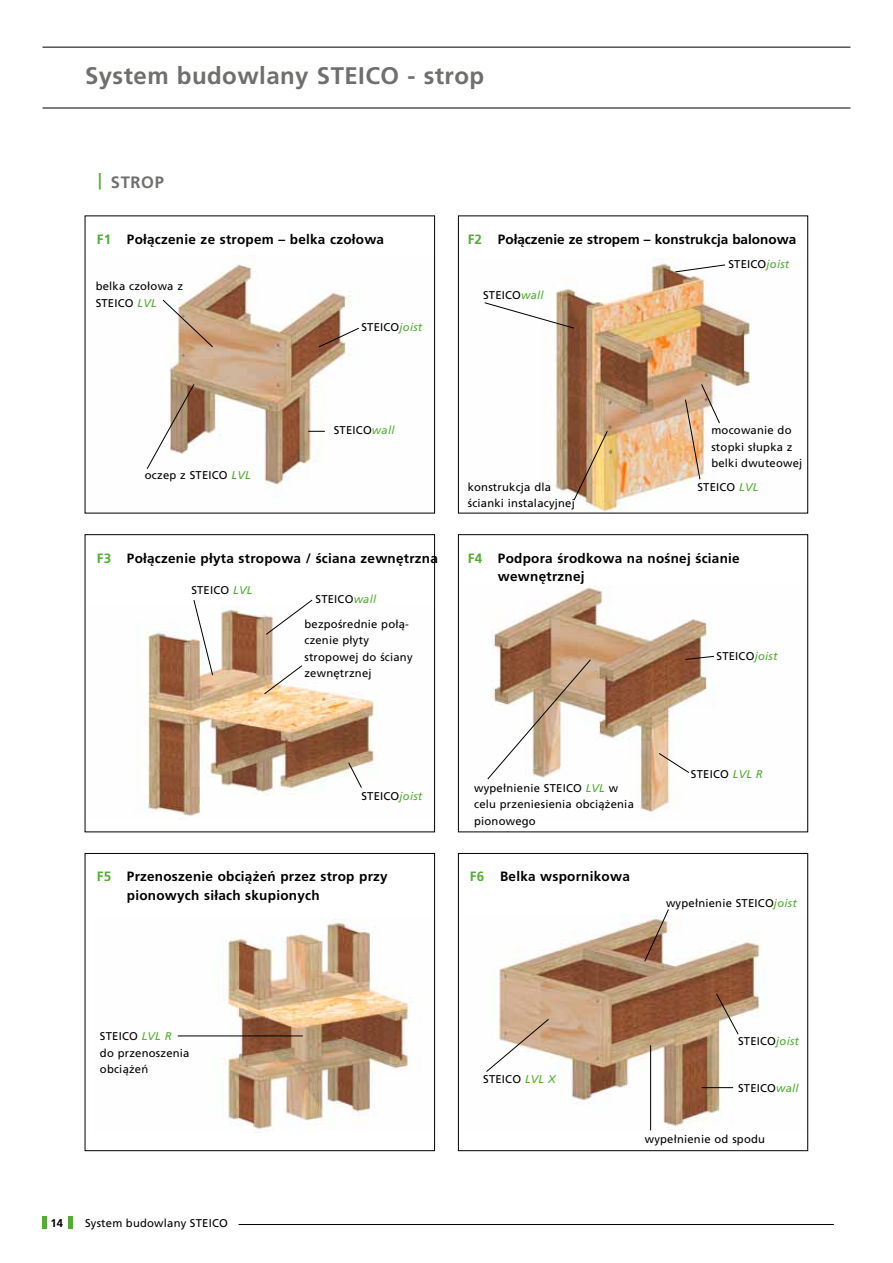
<style>
.page{position:relative;width:893px;height:1263px;background:#fff}
.page>*{position:absolute;margin:0;border:0;box-sizing:border-box;transform-origin:0 0}
.t1{font:700 24px "Frutiger CE";letter-spacing:.02em;color:#6f6f6e}
.t2{font:700 16.5px "Frutiger CE";color:#6f6f6e}
.t3{font:700 13.5px/18.8px "Frutiger CE";letter-spacing:.02em;color:#000}
.t4{font:700 13.5px "Frutiger CE";color:#000}
.t5{font:11.25px/16.5px "Frutiger CE";letter-spacing:.02em;color:#000}
.t6{font:700 11.25px "Frutiger CE";color:#000}
.s1{color:#51ae30}
.s2{font-style:italic;color:#51ae30}
</style>
<div class="page">
<hr style="left:43px;top:47px;width:807px;height:1px;background:#000">
<hr style="left:239px;top:1224px;width:595px;height:1px;background:#000">
<hr style="left:43px;top:1216px;width:4px;height:13px;background:#51ae30">
<div style="left:68px;top:1216px;width:5px;height:13px;background:#51ae30"></div>
<img style="left:146px;top:256px;width:214px;height:241px">
<img style="left:144px;top:605px;width:233px;height:215px">
<div style="left:85px;top:534px;width:350px;height:298px;border:1px solid #000"></div>
<img style="left:177px;top:919px;width:233px;height:212px">
<div style="left:85px;top:853px;width:350px;height:298px;border:1px solid #000"></div>
<img style="left:552px;top:259px;width:199px;height:252px">
<div style="left:458px;top:216px;width:350px;height:297px;border:1px solid #000"></div>
<img style="left:491px;top:585px;width:223px;height:227px">
<div style="left:458px;top:534px;width:350px;height:298px;border:1px solid #000"></div>
<img style="left:498px;top:922px;width:263px;height:207px">
<div style="left:458px;top:853px;width:350px;height:298px;border:1px solid #000"></div>
<hr style="left:43px;top:108px;width:807px;height:1px;background:#000">
<svg style="left:644px;top:909px;width:25px;height:53px"></svg>
<svg style="left:716px;top:993px;width:23px;height:42px"></svg>
<hr style="left:650px;top:1045px;width:1px;height:85px;background:#000">
<svg style="left:486px;top:1018px;width:63px;height:54px"></svg>
<svg style="left:162px;top:299px;width:51px;height:49px"></svg>
<svg style="left:318px;top:328px;width:41px;height:19px"></svg>
<svg style="left:308px;top:431px;width:17px;height:1px"></svg>
<svg style="left:266px;top:599px;width:47px;height:36px"></svg>
<svg style="left:264px;top:665px;width:39px;height:29px"></svg>
<svg style="left:348px;top:762px;width:14px;height:26px"></svg>
<svg style="left:487px;top:659px;width:104px;height:121px"></svg>
<svg style="left:685px;top:656px;width:29px;height:4px"></svg>
<svg style="left:658px;top:753px;width:31px;height:20px"></svg>
<svg style="left:484px;top:302px;width:91px;height:27px"></svg>
<svg style="left:573px;top:431px;width:35px;height:70px;background:#bd9564"></svg>
<svg style="left:685px;top:384px;width:35px;height:96px"></svg>
<svg style="left:675px;top:264px;width:50px;height:8px"></svg>
<svg style="left:147px;top:384px;width:48px;height:85px"></svg>
<svg style="left:193px;top:600px;width:20px;height:76px"></svg>
<hr style="left:702px;top:1087px;width:31px;height:1px;background:#000">
<hr style="left:178px;top:1036px;width:125px;height:1px;background:#000">
<h1 class="t1" style="left:85px;top:62px;width:401px">System budowlany STEICO - strop</h1>
<h2 class="t2" style="left:98px;top:172px;width:66px"><span class="s1">|</span> STROP</h2>
<p class="t3" style="left:97px;top:230px;width:289px"><span class="s1">F1</span> Połączenie ze stropem – belka czołowa</p>
<p class="t5" style="left:96px;top:278px;width:89px">belka czołowa z<br>STEICO <span class="s2">LVL</span></p>
<p class="t5" style="left:361px;top:319px;width:62px">STEICO<span class="s2">joist</span></p>
<p class="t4" style="left:468px;top:231px;width:330px"><span class="s1">F2</span> Połączenie ze stropem – konstrukcja balonowa</p>
<p class="t5" style="left:483px;top:287px;width:62px">STEICO<span class="s2">wall</span></p>
<p class="t5" style="left:728px;top:256px;width:62px">STEICO<span class="s2">joist</span></p>
<p class="t5" style="left:145px;top:467px;width:107px">oczep z STEICO <span class="s2">LVL</span></p>
<p class="t5" style="left:334px;top:422px;width:62px">STEICO<span class="s2">wall</span></p>
<p class="t3" style="left:97px;top:548px;width:343px"><span class="s1">F3</span> Połączenie płyta stropowa / ściana zewnętrzna</p>
<p class="t5" style="left:191px;top:582px;width:63px">STEICO <span class="s2">LVL</span></p>
<p class="t5" style="left:315px;top:591px;width:62px">STEICO<span class="s2">wall</span></p>
<p class="t5" style="left:304px;top:615px;width:110px">bezpośrednie połą&shy;czenie płyty stropowej do ściany zewnętrznej</p>
<p class="t5" style="left:711px;top:422px;width:92px">mocowanie do stopki słupka z belki dwuteowej</p>
<p class="t5" style="left:468px;top:478px;width:109px">konstrukcja dla ścianki instalacyjnej</p>
<p class="t5" style="left:697px;top:478px;width:63px">STEICO <span class="s2">LVL</span></p>
<p class="t3" style="left:498px;top:548px;width:243px;text-indent:-30px"><span class="s1">F4</span> Podpora środkowa na nośnej ścianie wewnętrznej</p>
<p class="t5" style="left:716px;top:648px;width:62px">STEICO<span class="s2">joist</span></p>
<p class="t5" style="left:361px;top:788px;width:62px">STEICO<span class="s2">joist</span></p>
<p class="t5" style="left:474px;top:779px;width:161px">wypełnienie STEICO <span class="s2">LVL</span> w celu przeniesienia obciążenia pionowego</p>
<p class="t5" style="left:691px;top:765px;width:73px">STEICO <span class="s2">LVL R</span></p>
<p class="t3" style="left:127px;top:867px;width:262px;text-indent:-30px"><span class="s1">F5</span> Przenoszenie obciążeń przez strop przy pionowych siłach skupionych</p>
<p class="t3" style="left:470px;top:867px;width:161px"><span class="s1">F6</span> Belka wspornikowa</p>
<p class="t5" style="left:666px;top:894px;width:132px">wypełnienie STEICO<span class="s2">joist</span></p>
<p class="t5" style="left:100px;top:1028px;width:91px">STEICO <span class="s2">LVL R<br></span>do przenoszenia obciążeń</p>
<p class="t6" style="left:50px;top:1216px;width:14px">14</p>
<p class="t5" style="left:85px;top:1214px;width:144px">System budowlany STEICO</p>
<p class="t5" style="left:483px;top:1071px;width:74px">STEICO <span class="s2">LVL X</span></p>
<p class="t5" style="left:738px;top:1033px;width:62px">STEICO<span class="s2">joist</span></p>
<p class="t5" style="left:738px;top:1080px;width:62px">STEICO<span class="s2">wall</span></p>
<p class="t5" style="left:645px;top:1131px;width:122px">wypełnienie od spodu</p>
</div>
